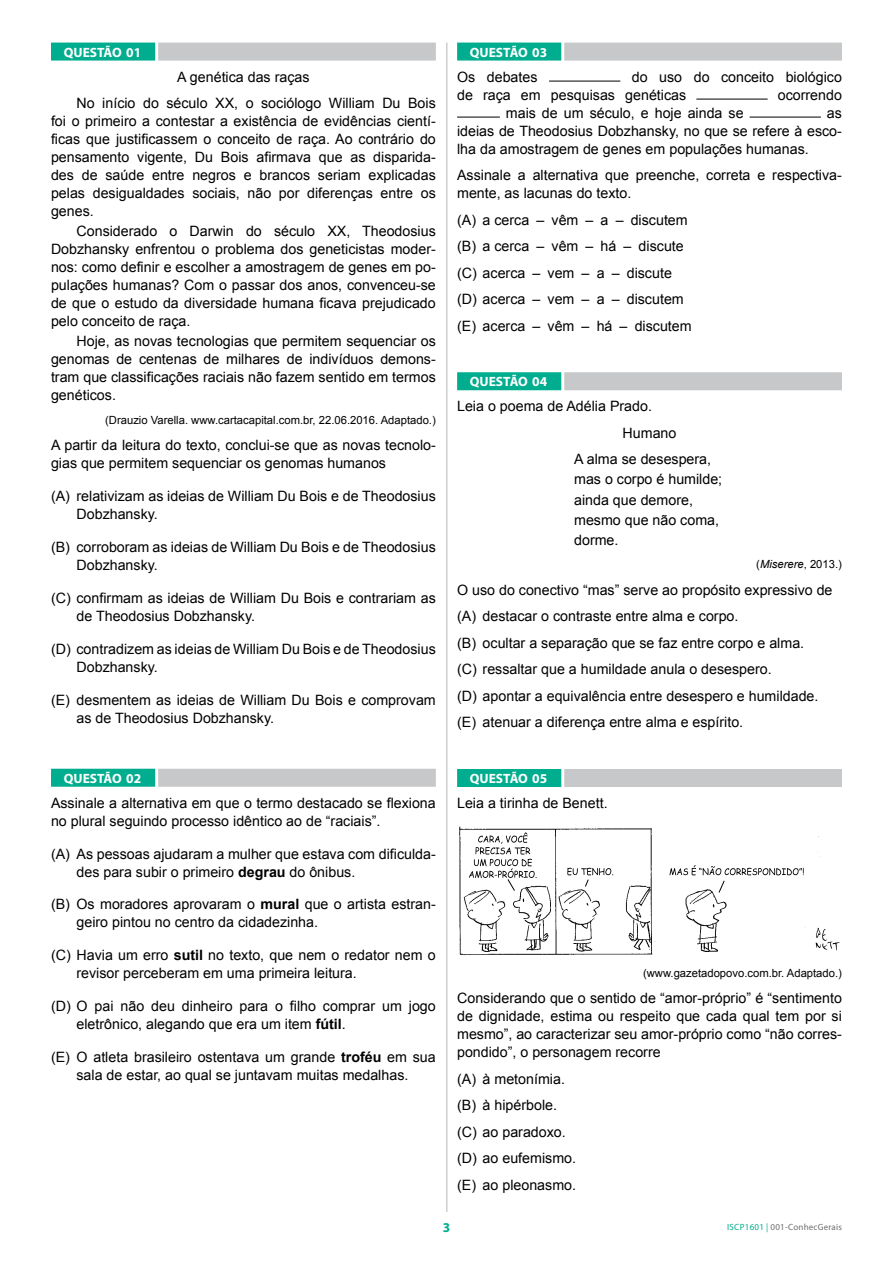
<style>
.page{position:relative;width:893px;height:1263px;background:#fff}
.page>*{position:absolute;margin:0;border:0;box-sizing:border-box;transform-origin:0 0}
.t1{font:14.25px/18px "Arial";color:#000}
.t2{font:700 13.5px "Myriad Pro";color:#fff}
.t3{font:700 13.5px "Myriad Pro";color:#00ad8e}
.t4{font:11.25px "Arial";color:#000}
.t5{font:9px "Myriad Pro";letter-spacing:.02em;color:#6d6e71}
.s1{font-weight:700}
.s2{font-style:italic}
.s3{color:#00ad8e}
</style>
<div class="page">
<hr style="left:446px;top:43px;width:1px;height:1169px;background:#6d6e71">
<div style="left:51px;top:43px;width:104px;height:18px;background:#00ad8e"></div>
<div style="left:158px;top:43px;width:278px;height:18px;background:#c7c8ca"></div>
<div style="left:51px;top:769px;width:104px;height:18px;background:#00ad8e"></div>
<div style="left:158px;top:769px;width:278px;height:18px;background:#c7c8ca"></div>
<div style="left:457px;top:43px;width:104px;height:18px;background:#00ad8e"></div>
<div style="left:564px;top:43px;width:278px;height:18px;background:#c7c8ca"></div>
<hr style="left:549px;top:81px;width:71px;height:1px;background:#000">
<hr style="left:696px;top:99px;width:72px;height:1px;background:#000">
<hr style="left:457px;top:117px;width:43px;height:1px;background:#000">
<hr style="left:750px;top:117px;width:71px;height:1px;background:#000">
<div style="left:457px;top:372px;width:104px;height:18px;background:#00ad8e"></div>
<div style="left:564px;top:372px;width:278px;height:18px;background:#c7c8ca"></div>
<div style="left:457px;top:769px;width:104px;height:18px;background:#00ad8e"></div>
<div style="left:564px;top:769px;width:278px;height:18px;background:#c7c8ca"></div>
<svg style="left:469px;top:832px;width:335px;height:61px"></svg>
<p class="t2" style="left:64px;top:43px;width:19px">QUESTÃO</p>
<p class="t2" style="left:126px;top:43px;width:16px">01</p>
<p class="t1" style="left:77px;top:63px;width:361px;line-height:26.5px;text-indent:101px">A genética das raças<br>No início do século XX, o sociólogo William Du Bois</p>
<p class="t1" style="left:51px;top:112px;width:386px;text-align:justify">foi o primeiro a contestar a existência de evidências cientí&shy;ficas que justificassem o conceito de raça. Ao contrário do pensamento vigente, Du Bois afirmava que as disparida&shy;des de saúde entre negros e brancos seriam explicadas pelas desigualdades sociais, não por diferenças entre os genes.</p>
<p class="t1" style="left:51px;top:222px;width:386px;text-align:justify;text-indent:26px">Considerado o Darwin do século XX, Theodosius Dobzhansky enfrentou o problema dos geneticistas moder&shy;nos: como definir e escolher a amostragem de genes em po&shy;pulações humanas? Com o passar dos anos, convenceu-se de que o estudo da diversidade humana ficava prejudicado pelo conceito de raça.</p>
<p class="t1" style="left:51px;top:332px;width:386px;text-align:justify;text-indent:26px">Hoje, as novas tecnologias que permitem sequenciar os genomas de centenas de milhares de indivíduos demons&shy;tram que classificações raciais não fazem sentido em termos genéticos.</p>
<p class="t4" style="left:105px;top:412px;width:332px">(Drauzio Varella. www.cartacapital.com.br, 22.06.2016. Adaptado.)</p>
<p class="t1" style="left:51px;top:436px;width:386px">A partir da leitura do texto, conclui-se que as novas tecnolo&shy;gias que permitem sequenciar os genomas humanos</p>
<p class="t1" style="left:77px;top:487px;width:361px;text-indent:-26px">(A) relativizam as ideias de William Du Bois e de Theodosius<br>Dobzhansky.</p>
<p class="t1" style="left:77px;top:538px;width:361px;text-indent:-26px">(B) corroboram as ideias de William Du Bois e de Theodosius<br>Dobzhansky.</p>
<p class="t1" style="left:77px;top:589px;width:361px;text-indent:-26px">(C) confirmam as ideias de William Du Bois e contrariam as de Theodosius Dobzhansky.</p>
<p class="t1" style="left:77px;top:640px;width:361px;text-indent:-26px">(D) contradizem as ideias de William Du Bois e de Theodosius<br>Dobzhansky.</p>
<p class="t1" style="left:77px;top:691px;width:361px;text-indent:-26px">(E) desmentem as ideias de William Du Bois e comprovam as de Theodosius Dobzhansky.</p>
<p class="t2" style="left:64px;top:769px;width:19px">QUESTÃO</p>
<p class="t2" style="left:126px;top:769px;width:16px">02</p>
<p class="t1" style="left:51px;top:794px;width:386px">Assinale a alternativa em que o termo destacado se flexiona no plural seguindo processo idêntico ao de “raciais”.</p>
<p class="t1" style="left:77px;top:845px;width:361px;text-indent:-26px">(A) As pessoas ajudaram a mulher que estava com dificulda&shy;des para subir o primeiro <span class="s1">degrau</span> do ônibus.</p>
<p class="t1" style="left:77px;top:896px;width:361px;text-indent:-26px">(B) Os moradores aprovaram o <span class="s1">mural</span> que o artista estran&shy;geiro pintou no centro da cidadezinha.</p>
<p class="t1" style="left:77px;top:946px;width:361px;text-indent:-26px">(C) Havia um erro <span class="s1">sutil</span> no texto, que nem o redator nem o revisor perceberam em uma primeira leitura.</p>
<p class="t1" style="left:77px;top:997px;width:361px;text-indent:-26px">(D) O pai não deu dinheiro para o filho comprar um jogo eletrônico, alegando que era um item <span class="s1">fútil</span>.</p>
<p class="t1" style="left:51px;top:1048px;width:386px;text-align:center">(E) O atleta brasileiro ostentava um grande <span class="s1">troféu</span> em sua sala de estar, ao qual se juntavam muitas medalhas.</p>
<p class="t2" style="left:470px;top:43px;width:19px">QUESTÃO</p>
<p class="t2" style="left:532px;top:43px;width:16px">03</p>
<p class="t1" style="left:457px;top:68px;width:82px">Os debates</p>
<p class="t1" style="left:457px;top:68px;width:386px;text-indent:175px">do uso do conceito biológico de raça em pesquisas genéticas</p>
<p class="t1" style="left:778px;top:86px;width:66px">ocorrendo</p>
<p class="t1" style="left:506px;top:104px;width:239px">mais de um século, e hoje ainda se</p>
<p class="t1" style="left:457px;top:104px;width:386px;text-align:justify;text-indent:370px">as ideias de Theodosius Dobzhansky, no que se refere à esco&shy;lha da amostragem de genes em populações humanas.</p>
<p class="t1" style="left:457px;top:166px;width:386px">Assinale a alternativa que preenche, correta e respectiva&shy;mente, as lacunas do texto.</p>
<p class="t1" style="left:457px;top:206px;width:236px;line-height:26.5px">(A) a cerca – vêm – a – discutem (B) a cerca – vêm – há – discute (C) acerca – vem – a – discute (D) acerca – vem – a – discutem (E) acerca – vêm – há – discutem</p>
<p class="t2" style="left:470px;top:373px;width:19px">QUESTÃO</p>
<p class="t2" style="left:532px;top:373px;width:16px">04</p>
<p class="t1" style="left:457px;top:397px;width:196px">Leia o poema de Adélia Prado.</p>
<p class="t1" style="left:623px;top:424px;width:55px">Humano</p>
<p class="t1" style="left:574px;top:450px;width:139px">A alma se desespera,</p>
<p class="t1" style="left:574px;top:469px;width:150px;line-height:20.1px">mas o corpo é humilde; ainda que demore, mesmo que não coma, dorme.</p>
<p class="t4" style="left:756px;top:557px;width:87px">(<span class="s2">Miserere</span>, 2013.)</p>
<p class="t1" style="left:457px;top:577px;width:377px;line-height:26.5px">O uso do conectivo “mas” serve ao propósito expressivo de (A) destacar o contraste entre alma e corpo.<br>(B) ocultar a separação que se faz entre corpo e alma.<br>(C) ressaltar que a humildade anula o desespero.<br>(D) apontar a equivalência entre desespero e humildade. (E) atenuar a diferença entre alma e espírito.</p>
<p class="t2" style="left:470px;top:770px;width:19px">QUESTÃO</p>
<p class="t2" style="left:532px;top:770px;width:16px">05</p>
<p class="t1" style="left:457px;top:794px;width:152px">Leia a tirinha de Benett.</p>
<p class="t4" style="left:643px;top:965px;width:200px">(www.gazetadopovo.com.br. Adaptado.)</p>
<p class="t1" style="left:457px;top:989px;width:386px;text-align:justify">Considerando que o sentido de “amor-próprio” é “sentimento de dignidade, estima ou respeito que cada qual tem por si mesmo”, ao caracterizar seu amor-próprio como “não corres&shy;pondido”, o personagem recorre</p>
<p class="t1" style="left:457px;top:1066px;width:120px;line-height:26.5px">(A) à metonímia. (B) à hipérbole. (C) ao paradoxo. (D) ao eufemismo. (E) ao pleonasmo.</p>
<p class="t3" style="left:443px;top:1218px;width:9px">3</p>
<p class="t5" style="left:727px;top:1222px;width:116px"><span class="s3">ISCP1601 |</span> 001-ConhecGerais</p>
</div>
